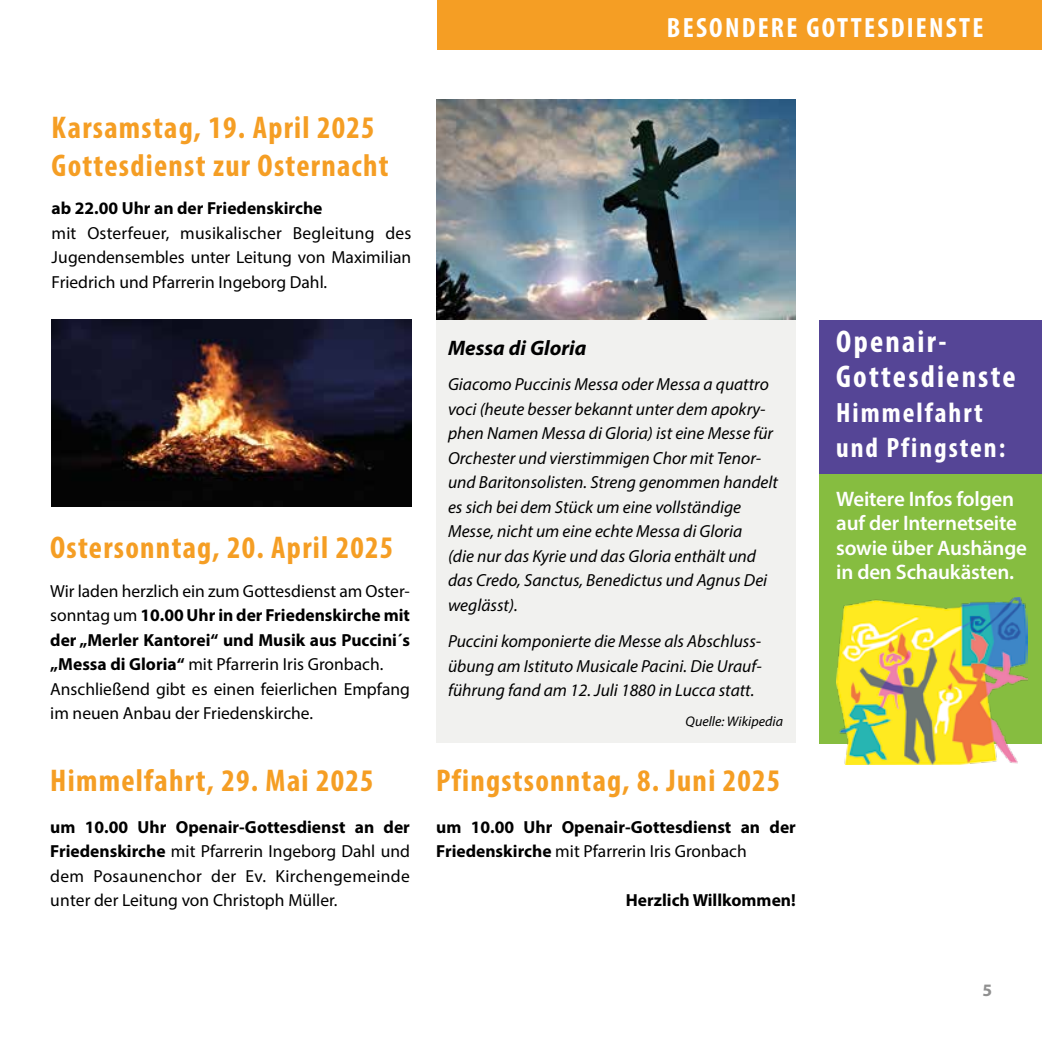
<style>
.page{position:relative;width:1042px;height:1042px;background:#fff}
.page>*{position:absolute;margin:0;border:0;box-sizing:border-box;transform-origin:0 0}
.t1{font:700 condensed 31.5px/37.8px "Myriad Pro";letter-spacing:.04em;color:#f59e24}
.t2{font:700 condensed 31.5px/35px "Myriad Pro";letter-spacing:.07em;color:#fff}
.t3{font:700 condensed 28px/35px "Myriad Pro";letter-spacing:.075em;color:#fff}
.t4{font:600 21px/24.5px "Myriad Pro";letter-spacing:-.01em;color:#fff}
.t5{font:italic 700 21px "Myriad Pro";color:#000}
.t6{font:17.5px/24.5px "Myriad Pro";color:#000;text-align:justify}
.t7{font:italic 17.5px/24.5px "Myriad Pro";color:#000}
.t8{font:700 17.5px/24.5px "Myriad Pro";color:#000}
.t9{font:700 17.5px "Myriad Pro";color:#909090}
.t10{font:italic 14px "Myriad Pro";color:#000}
.s1{font-weight:700}
.s2{font-weight:400}
</style>
<div class="page">
<div style="left:436px;top:320px;width:360px;height:423px;background:#f1f1ef"></div>
<div style="left:819px;top:401px;width:223px;height:342px;background:#86bd40"></div>
<div style="left:819px;top:320px;width:223px;height:154px;background:#554596"></div>
<img style="left:836px;top:597px;width:191px;height:167px">
<div style="left:438px;top:0;width:604px;height:50px;background:#f59e24"></div>
<img style="left:436px;top:99px;width:360px;height:220px">
<img style="left:52px;top:319px;width:359px;height:187px">
<h2 class="t3" style="left:667px;top:10px;width:318px">BESONDERE GOTTESDIENSTE</h2>
<h1 class="t1" style="left:52px;top:108px;width:338px">Karsamstag, 19. April 2025<br>Gottesdienst zur Osternacht</h1>
<p class="t8" style="left:52px;top:195px;width:272px">ab 22.00 Uhr an der Friedenskirche</p>
<p class="t6" style="left:52px;top:220px;width:361px">mit Osterfeuer, musikalischer Begleitung des Jugendensembles unter Leitung von Maximilian Friedrich und Pfarrerin Ingeborg Dahl.</p>
<h1 class="t1" style="left:50px;top:528px;width:344px">Ostersonntag, 20. April 2025</h1>
<p class="t6" style="left:50px;top:578px;width:361px;text-align:left">Wir laden herzlich ein zum Gottesdienst am Oster&shy;sonntag um <span class="s1">10.00 Uhr in der Friedenskirche mit der „Merler Kantorei“ und Musik aus Puccini´s „Messa di Gloria“</span> mit Pfarrerin Iris Gronbach.<br>Anschließend gibt es einen feierlichen Empfang im neuen Anbau der Friedenskirche.</p>
<h1 class="t1" style="left:50px;top:760px;width:325px">Himmelfahrt, 29. Mai 2025</h1>
<p class="t6" style="left:50px;top:814px;width:361px"><span class="s1">um 10.00 Uhr Openair-Gottesdienst an der Friedenskirche</span> mit Pfarrerin Ingeborg Dahl und dem Posaunenchor der Ev. Kirchengemeinde unter der Leitung von Christoph Müller.</p>
<p class="t5" style="left:448px;top:334px;width:140px">Messa di Gloria</p>
<p class="t7" style="left:448px;top:372px;width:331px">Giacomo Puccinis Messa oder Messa a quattro voci (heute besser bekannt unter dem apokry&shy;phen Namen Messa di Gloria) ist eine Messe für Orchester und vierstimmigen Chor mit Tenor&shy;und Baritonsolisten. Streng genommen handelt es sich bei dem Stück um eine vollständige Messe, nicht um eine echte Messa di Gloria<br>(die nur das Kyrie und das Gloria enthält und das Credo, Sanctus, Benedictus und Agnus Dei weglässt).</p>
<p class="t7" style="left:448px;top:629px;width:315px;text-align:justify">Puccini komponierte die Messe als Abschluss&shy;übung am Istituto Musicale Pacini. Die Urauf&shy;führung fand am 12. Juli 1880 in Lucca statt.</p>
<p class="t10" style="left:685px;top:713px;width:99px">Quelle: Wikipedia</p>
<h1 class="t1" style="left:436px;top:760px;width:346px">Pfingstsonntag, 8. Juni 2025</h1>
<p class="t8" style="left:436px;top:814px;width:361px">um 10.00 Uhr Openair-Gottesdienst an der<br>Friedenskirche <span class="s2">mit Pfarrerin Iris Gronbach</span></p>
<p class="t8" style="left:626px;top:887px;width:171px">Herzlich Willkommen!</p>
<h1 class="t2" style="left:836px;top:323px;width:181px">Openair-<br>Gottesdienste</h1>
<h2 class="t3" style="left:836px;top:394px;width:171px">Himmelfahrt und Pfingsten:</h2>
<p class="t4" style="left:836px;top:486px;width:192px">Weitere Infos folgen auf der Internetseite sowie über Aushänge in den Schaukästen.</p>
<p class="t9" style="left:982px;top:978px;width:11px">5</p>
</div>
